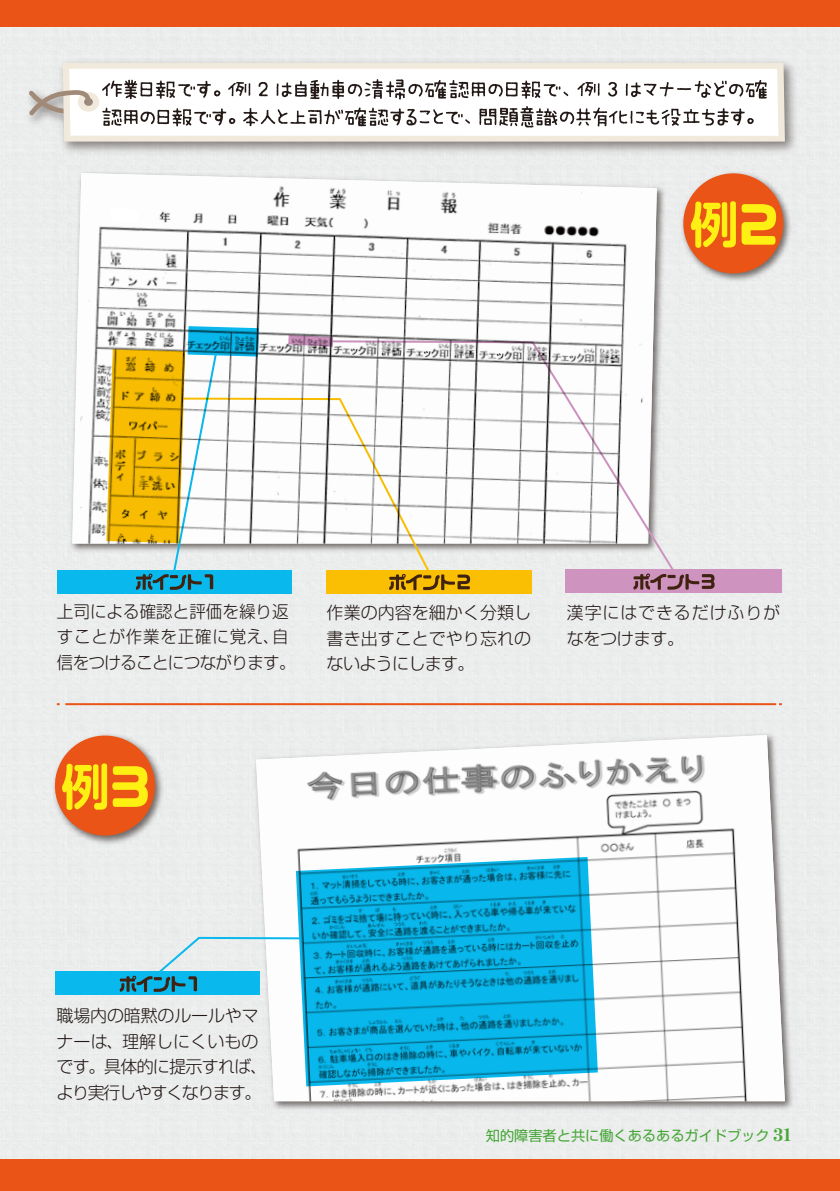
<style>
.page{position:relative;width:840px;height:1191px;background:#fff}
.page>*{position:absolute;margin:0;border:0;box-sizing:border-box;transform-origin:0 0}
.t1{font:300 17px/25.6px "Soft Go Std";color:#221815}
.t2{font:300 17px/25.6px "Soft Go Std";letter-spacing:-.03em;color:#221815}
.t3{font:300 17px/25.6px "Soft Go Std";letter-spacing:.05em;color:#221815}
.t4{font:14.2px "Soft Go Std";color:#47a738}
.s1{font-family:"Ro H Mincho Std UB";font-size:17px}
</style>
<div class="page">
<div style="left:0;top:27px;width:839px;height:1131px;background:#ebeded"></div>
<img style="left:250px;top:729px;width:545px;height:383px">
<img style="left:67px;top:167px;width:601px;height:388px">
<img style="left:21px;top:55px;width:779px;height:103px">
<svg style="left:63px;top:63px;width:721px;height:79px;background:#ede5d9"></svg>
<svg style="left:69px;top:69px;width:709px;height:67px"></svg>
<svg style="left:27px;top:88px;width:66px;height:30px"></svg>
<img style="left:256px;top:735px;width:528px;height:366px">
<img style="left:72px;top:173px;width:584px;height:370px">
<svg style="left:102px;top:79px;width:664px;height:21px"></svg>
<svg style="left:102px;top:106px;width:651px;height:22px"></svg>
<img style="left:49px;top:730px;width:117px;height:117px">
<svg style="left:48px;top:728px;width:114px;height:114px;background:#e7a463"></svg>
<img style="left:677px;top:168px;width:117px;height:117px">
<svg style="left:676px;top:166px;width:113px;height:114px;background:#e8a463"></svg>
<div style="left:56px;top:971px;width:204px;height:24px;background:#09b9ee"></div>
<svg style="left:296px;top:857px;width:301px;height:229px;background:#1aacd8"></svg>
<div style="left:57px;top:570px;width:234px;height:24px;background:#09b9ee"></div>
<svg style="left:288px;top:335px;width:45px;height:12px"></svg>
<div style="left:326px;top:570px;width:205px;height:24px;background:#fabf03"></div>
<div style="left:565px;top:569px;width:216px;height:24px;background:#ce93bf"></div>
<svg style="left:258px;top:396px;width:69px;height:179px"></svg>
<svg style="left:327px;top:339px;width:349px;height:235px"></svg>
<svg style="left:106px;top:326px;width:152px;height:264px"></svg>
<svg style="left:389px;top:574px;width:81px;height:16px"></svg>
<svg style="left:633px;top:573px;width:81px;height:17px"></svg>
<svg style="left:120px;top:936px;width:184px;height:56px"></svg>
<div style="left:0;top:1158px;width:839px;height:33px;background:#ea5517"></div>
<div style="left:0;top:0;width:839px;height:27px;background:#ea5517"></div>
<hr style="left:65px;top:703px;width:710px;height:2px;background:#ea5517">
<svg style="left:110px;top:207px;width:29px;height:16px"></svg>
<p class="t1" style="left:57px;top:597px;width:240px">上司による確認と評価を繰り返すことが作業を正確に覚え、自信をつけることにつながります。</p>
<p class="t1" style="left:326px;top:598px;width:206px;text-align:justify">作業の内容を細かく分類し書き出すことでやり忘れのないようにします。</p>
<p class="t3" style="left:566px;top:598px;width:215px">漢字にはできるだけふりがなをつけます。</p>
<p class="t2" style="left:56px;top:1001px;width:212px">職場内の暗黙のルールやマナーは、理解しにくいものです。具体的に提示すれば、より実行しやすくなります。</p>
<p class="t4" style="left:485px;top:1125px;width:307px">知的障害者と共に働くあるあるガイドブック <span class="s1">31</span></p>
</div>
